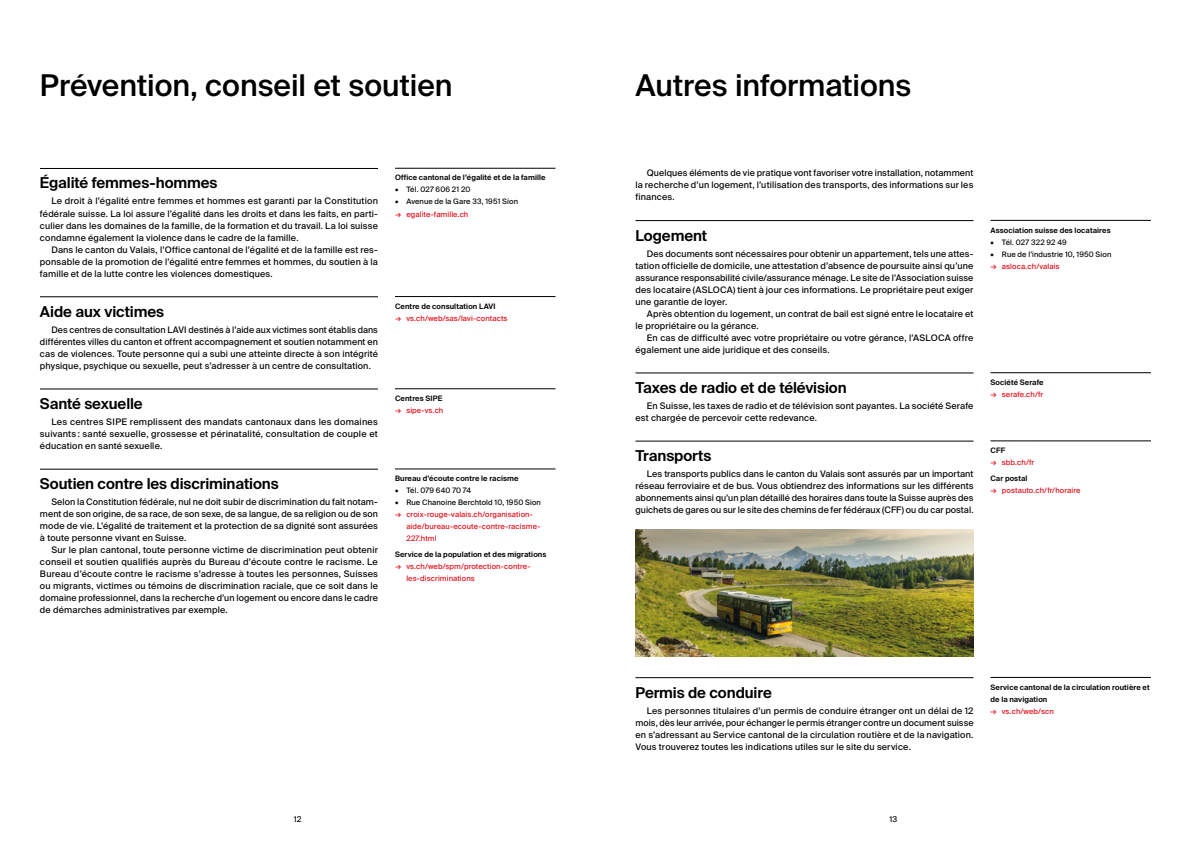
<style>
.page{position:relative;width:1191px;height:842px;background:#fff}
.page>*{position:absolute;margin:0;border:0;box-sizing:border-box;transform-origin:0 0}
.t1{font:500 30px "Suisse Intl";color:#000}
.t2{font:600 15px "Suisse Intl";letter-spacing:-.005em;color:#000}
.t3{font:9px/12px "Suisse Intl";letter-spacing:.015em;color:#000;text-align:justify}
.t4{font:8px "Suisse Intl";color:#000}
.t5{font:7.5px/12px "Suisse Intl";letter-spacing:.015em;color:#e30613}
.t6{font:600 7.5px/12px "Suisse Intl";letter-spacing:.015em;color:#000}
.t7{font:7.5px "Suisse Intl";letter-spacing:.015em;color:#000}
</style>
<div class="page">
<img style="left:635px;top:529px;width:338px;height:128px">
<hr style="left:40px;top:168px;width:338px;height:1px;background:#000">
<hr style="left:40px;top:297px;width:338px;height:1px;background:#000">
<hr style="left:40px;top:389px;width:338px;height:1px;background:#000">
<hr style="left:40px;top:469px;width:338px;height:1px;background:#000">
<hr style="left:395px;top:168px;width:160px;height:1px;background:#000">
<hr style="left:990px;top:220px;width:161px;height:1px;background:#000">
<hr style="left:990px;top:373px;width:161px;height:1px;background:#000">
<hr style="left:990px;top:441px;width:161px;height:1px;background:#000">
<hr style="left:395px;top:296px;width:160px;height:1px;background:#000">
<hr style="left:395px;top:389px;width:160px;height:1px;background:#000">
<hr style="left:395px;top:469px;width:160px;height:1px;background:#000">
<hr style="left:635px;top:220px;width:338px;height:1px;background:#000">
<hr style="left:635px;top:373px;width:338px;height:1px;background:#000">
<hr style="left:635px;top:441px;width:338px;height:1px;background:#000">
<hr style="left:635px;top:677px;width:338px;height:1px;background:#000">
<hr style="left:990px;top:677px;width:161px;height:1px;background:#000">
<h1 class="t1" style="left:40px;top:68px;width:414px">Prévention, conseil et soutien</h1>
<h1 class="t1" style="left:635px;top:68px;width:277px">Autres informations</h1>
<h2 class="t2" style="left:40px;top:174px;width:179px">Égalité femmes-hommes</h2>
<p class="t3" style="left:40px;top:195px;width:339px;text-indent:11px">Le droit à l’égalité entre femmes et hommes est garanti par la Constitution fédérale suisse. La loi assure l’égalité dans les droits et dans les faits, en parti&shy;culier dans les domaines de la famille, de la formation et du travail. La loi suisse condamne également la violence dans le cadre de la famille.</p>
<p class="t3" style="left:40px;top:243px;width:339px;text-indent:11px">Dans le canton du Valais, l’Office cantonal de l’égalité et de la famille est res&shy;ponsable de la promotion de l’égalité entre femmes et hommes, du soutien à la famille et de la lutte contre les violences domestiques.</p>
<h2 class="t2" style="left:40px;top:303px;width:126px">Aide aux victimes</h2>
<p class="t3" style="left:40px;top:324px;width:339px;text-indent:11px">Des centres de consultation LAVI destinés à l’aide aux victimes sont établis dans différentes villes du canton et offrent accompagnement et soutien notamment en cas de violences. Toute personne qui a subi une atteinte directe à son intégrité physique, psychique ou sexuelle, peut s’adresser à un centre de consultation.</p>
<h2 class="t2" style="left:40px;top:395px;width:104px">Santé sexuelle</h2>
<p class="t3" style="left:40px;top:416px;width:339px;text-indent:11px">Les centres SIPE remplissent des mandats cantonaux dans les domaines suivants : santé sexuelle, grossesse et périnatalité, consultation de couple et éducation en santé sexuelle.</p>
<h2 class="t2" style="left:40px;top:475px;width:240px">Soutien contre les discriminations</h2>
<p class="t3" style="left:40px;top:496px;width:339px;text-indent:11px">Selon la Constitution fédérale, nul ne doit subir de discrimination du fait notam&shy;ment de son origine, de sa race, de son sexe, de sa langue, de sa religion ou de son mode de vie. L’égalité de traitement et la protection de sa dignité sont assurées à toute personne vivant en Suisse.</p>
<p class="t3" style="left:40px;top:544px;width:339px;text-indent:11px">Sur le plan cantonal, toute personne victime de discrimination peut obtenir conseil et soutien qualifiés auprès du Bureau d’écoute contre le racisme. Le Bureau d’écoute contre le racisme s’adresse à toutes les personnes, Suisses ou migrants, victimes ou témoins de discrimination raciale, que ce soit dans le domaine professionnel, dans la recherche d’un logement ou encore dans le cadre de démarches administratives par exemple.</p>
<p class="t6" style="left:395px;top:172px;width:152px">Office cantonal de l’égalité et de la famille</p>
<p class="t7" style="left:395px;top:185px;width:77px">• Tél. 027 606 21 20</p>
<p class="t7" style="left:395px;top:197px;width:125px">• Avenue de la Gare 33, 1951 Sion</p>
<p class="t5" style="left:395px;top:208px;width:75px">→ egalite-famille.ch</p>
<p class="t6" style="left:395px;top:300px;width:102px">Centre de consultation LAVI</p>
<p class="t5" style="left:395px;top:312px;width:114px">→ vs.ch/web/sas/lavi-contacts</p>
<p class="t6" style="left:395px;top:392px;width:49px">Centres SIPE</p>
<p class="t5" style="left:395px;top:404px;width:50px">→ sipe-vs.ch</p>
<p class="t6" style="left:395px;top:472px;width:125px">Bureau d’écoute contre le racisme</p>
<p class="t7" style="left:395px;top:486px;width:78px">• Tél. 079 640 70 74</p>
<p class="t7" style="left:395px;top:498px;width:147px">• Rue Chanoine Berchtold 10, 1950 Sion</p>
<p class="t5" style="left:406px;top:509px;width:136px;text-indent:-11px">→ croix-rouge-valais.ch/organisation&shy;aide/bureau-ecoute-contre-racisme-<br>227.html</p>
<p class="t6" style="left:395px;top:549px;width:153px">Service de la population et des migrations</p>
<p class="t5" style="left:406px;top:561px;width:126px;text-indent:-11px">→ vs.ch/web/spm/protection-contre&shy;les-discriminations</p>
<p class="t3" style="left:635px;top:167px;width:339px;text-indent:11px">Quelques éléments de vie pratique vont favoriser votre installation, notamment la recherche d’un logement, l’utilisation des transports, des informations sur les finances.</p>
<h2 class="t2" style="left:635px;top:227px;width:73px">Logement</h2>
<p class="t3" style="left:635px;top:247px;width:339px;text-indent:11px">Des documents sont nécessaires pour obtenir un appartement, tels une attes&shy;tation officielle de domicile, une attestation d’absence de poursuite ainsi qu’une assurance responsabilité civile/assurance ménage. Le site de l’Association suisse des locataire (ASLOCA) tient à jour ces informations. Le propriétaire peut exiger une garantie de loyer.</p>
<p class="t3" style="left:635px;top:308px;width:339px;text-indent:11px">Après obtention du logement, un contrat de bail est signé entre le locataire et le propriétaire ou la gérance.</p>
<p class="t3" style="left:635px;top:332px;width:339px;text-indent:11px">En cas de difficulté avec votre propriétaire ou votre gérance, l’ASLOCA offre également une aide juridique et des conseils.</p>
<h2 class="t2" style="left:635px;top:379px;width:213px">Taxes de radio et de télévision</h2>
<p class="t3" style="left:635px;top:400px;width:339px;text-indent:11px">En Suisse, les taxes de radio et de télévision sont payantes. La société Serafe est chargée de percevoir cette redevance.</p>
<h2 class="t2" style="left:635px;top:447px;width:77px">Transports</h2>
<p class="t3" style="left:635px;top:468px;width:339px;text-indent:11px">Les transports publics dans le canton du Valais sont assurés par un important réseau ferroviaire et de bus. Vous obtiendrez des informations sur les différents abonnements ainsi qu’un plan détaillé des horaires dans toute la Suisse auprès des guichets de gares ou sur le site des chemins de fer fédéraux (CFF) ou du car postal.</p>
<p class="t6" style="left:990px;top:224px;width:122px">Association suisse des locataires</p>
<p class="t7" style="left:990px;top:238px;width:78px">• Tél. 027 322 92 49</p>
<p class="t7" style="left:990px;top:250px;width:122px">• Rue de l’industrie 10, 1950 Sion</p>
<p class="t5" style="left:990px;top:260px;width:71px">→ asloca.ch/valais</p>
<p class="t6" style="left:990px;top:376px;width:55px">Société Serafe</p>
<p class="t5" style="left:990px;top:388px;width:54px">→ serafe.ch/fr</p>
<p class="t6" style="left:990px;top:444px;width:16px">CFF</p>
<p class="t5" style="left:990px;top:456px;width:45px">→ sbb.ch/fr</p>
<p class="t6" style="left:990px;top:472px;width:39px">Car postal</p>
<p class="t5" style="left:990px;top:484px;width:92px">→ postauto.ch/fr/horaire</p>
<h2 class="t2" style="left:635px;top:684px;width:138px">Permis de conduire</h2>
<p class="t3" style="left:635px;top:704px;width:339px;text-indent:11px">Les personnes titulaires d’un permis de conduire étranger ont un délai de 12 mois, dès leur arrivée, pour échanger le permis étranger contre un document suisse en s’adressant au Service cantonal de la circulation routière et de la navigation.<br>Vous trouverez toutes les indications utiles sur le site du service.</p>
<p class="t6" style="left:990px;top:681px;width:161px">Service cantonal de la circulation routière et de la navigation</p>
<p class="t5" style="left:990px;top:705px;width:65px">→ vs.ch/web/scn</p>
<p class="t4" style="left:294px;top:814px;width:9px">12</p>
<p class="t4" style="left:889px;top:814px;width:9px">13</p>
</div>
